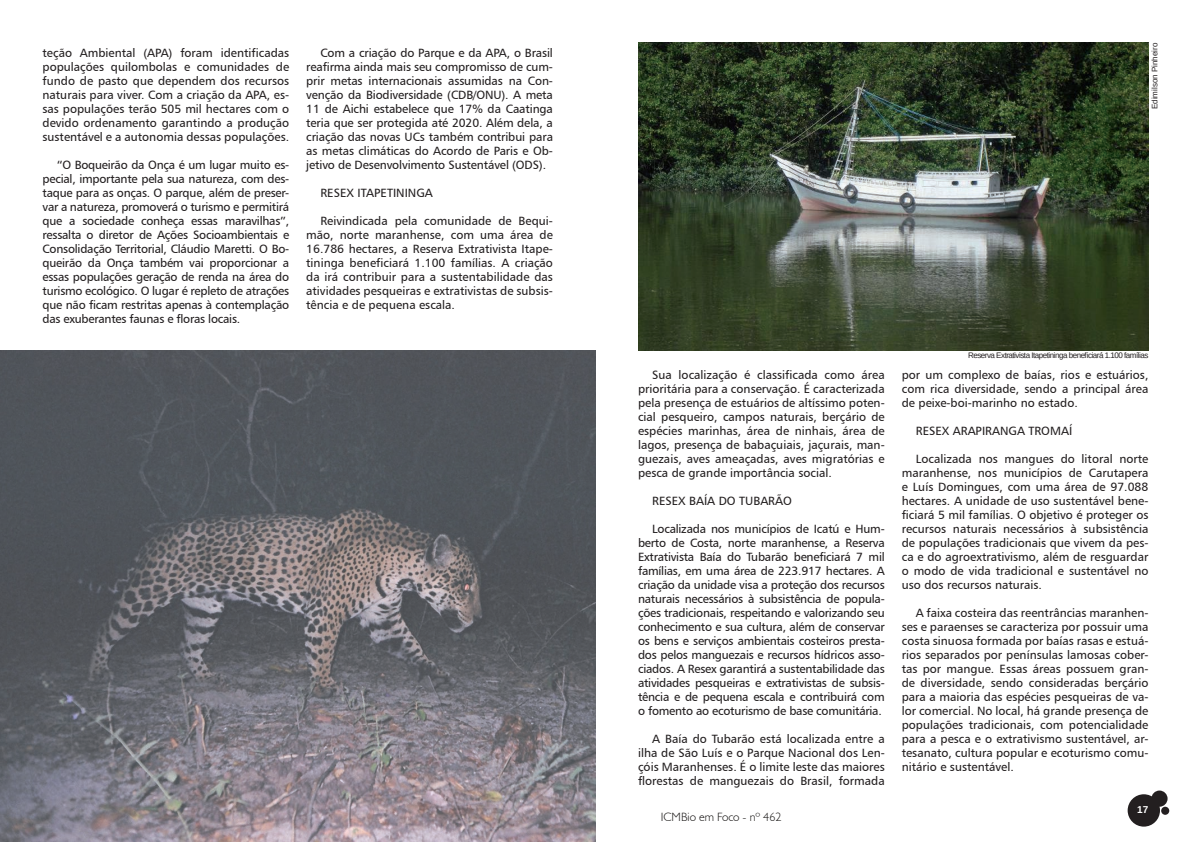
<style>
.page{position:relative;width:1191px;height:842px;background:#fff}
.page>*{position:absolute;margin:0;border:0;box-sizing:border-box;transform-origin:0 0}
.t1{font:12px/14px "Humanist 777 BT Roman B";color:#231f20;text-align:justify}
.t2{font:300 12px "Humanist 521 BT";color:#1c1a19}
.t3{font:700 10px "Liberation Sans";color:#fff}
.t4{font:8px "Liberation Sans";letter-spacing:-.06em;color:#231f20}
.t5{font:8px "Liberation Sans";color:#231f20}
</style>
<div class="page">
<div style="left:1127px;top:794px;width:33px;height:33px;background:#231f20;border-radius:50%"></div>
<div style="left:1151px;top:790px;width:16px;height:17px;background:#231f20;border-radius:50%"></div>
<div style="left:1161px;top:807px;width:8px;height:8px;background:#231f20;border-radius:50%"></div>
<img style="left:638px;top:43px;width:510px;height:308px">
<img style="left:0;top:351px;width:595px;height:491px">
<p class="t1" style="left:43px;top:45px;width:248px">teção Ambiental (APA) foram identificadas populações quilombolas e comunidades de fundo de pasto que dependem dos recursos naturais para viver. Com a criação da APA, es&shy;sas populações terão 505 mil hectares com o devido ordenamento garantindo a produção sustentável e a autonomia dessas populações.</p>
<p class="t1" style="left:43px;top:157px;width:248px;text-indent:14px">“O Boqueirão da Onça é um lugar muito es&shy;pecial, importante pela sua natureza, com des&shy;taque para as onças. O parque, além de preser&shy;var a natureza, promoverá o turismo e permitirá que a sociedade conheça essas maravilhas”, ressalta o diretor de Ações Socioambientais e Consolidação Territorial, Cláudio Maretti. O Bo&shy;queirão da Onça também vai proporcionar a essas populações geração de renda na área do turismo ecológico. O lugar é repleto de atrações que não ficam restritas apenas à contemplação das exuberantes faunas e floras locais.</p>
<p class="t1" style="left:306px;top:45px;width:248px;text-indent:14px">Com a criação do Parque e da APA, o Brasil reafirma ainda mais seu compromisso de cum&shy;prir metas internacionais assumidas na Con&shy;venção da Biodiversidade (CDB/ONU). A meta 11 de Aichi estabelece que 17% da Caatinga teria que ser protegida até 2020. Além dela, a criação das novas UCs também contribui para as metas climáticas do Acordo de Paris e Ob&shy;jetivo de Desenvolvimento Sustentável (ODS).</p>
<p class="t1" style="left:320px;top:185px;width:114px">RESEX ITAPETININGA</p>
<p class="t1" style="left:306px;top:213px;width:248px;text-indent:14px">Reivindicada pela comunidade de Bequi&shy;mão, norte maranhense, com uma área de 16.786 hectares, a Reserva Extrativista Itape&shy;tininga beneficiará 1.100 famílias. A criação da irá contribuir para a sustentabilidade das atividades pesqueiras e extrativistas de subsis&shy;tência e de pequena escala.</p>
<p class="t5" style="left:1149px;top:109px;width:68px;rotate:-90deg">Edimilson Pinheiro</p>
<p class="t1" style="left:638px;top:367px;width:248px;text-indent:14px">Sua localização é classificada como área prioritária para a conservação. É caracterizada pela presença de estuários de altíssimo poten&shy;cial pesqueiro, campos naturais, berçário de espécies marinhas, área de ninhais, área de lagos, presença de babaçuiais, jaçurais, man&shy;guezais, aves ameaçadas, aves migratórias e pesca de grande importância social.</p>
<p class="t1" style="left:652px;top:493px;width:141px">RESEX BAÍA DO TUBARÃO</p>
<p class="t1" style="left:638px;top:521px;width:248px;text-indent:14px">Localizada nos municípios de Icatú e Hum&shy;berto de Costa, norte maranhense, a Reserva Extrativista Baía do Tubarão beneficiará 7 mil famílias, em uma área de 223.917 hectares. A criação da unidade visa a proteção dos recursos naturais necessários à subsistência de popula&shy;ções tradicionais, respeitando e valorizando seu conhecimento e sua cultura, além de conservar os bens e serviços ambientais costeiros presta&shy;dos pelos manguezais e recursos hídricos asso&shy;ciados. A Resex garantirá a sustentabilidade das atividades pesqueiras e extrativistas de subsis&shy;tência e de pequena escala e contribuirá com o fomento ao ecoturismo de base comunitária.</p>
<p class="t1" style="left:638px;top:731px;width:248px;text-indent:14px">A Baía do Tubarão está localizada entre a ilha de São Luís e o Parque Nacional dos Len&shy;çóis Maranhenses. É o limite leste das maiores florestas de manguezais do Brasil, formada</p>
<p class="t4" style="left:968px;top:350px;width:182px">Reserva Extrativista Itapetininga beneficiará 1.100 famílias</p>
<p class="t1" style="left:901px;top:367px;width:248px">por um complexo de baías, rios e estuários, com rica diversidade, sendo a principal área de peixe-boi-marinho no estado.</p>
<p class="t1" style="left:916px;top:423px;width:158px">RESEX ARAPIRANGA TROMAÍ</p>
<p class="t1" style="left:901px;top:451px;width:248px;text-indent:14px">Localizada nos mangues do litoral norte maranhense, nos municípios de Carutapera e Luís Domingues, com uma área de 97.088 hectares. A unidade de uso sustentável bene&shy;ficiará 5 mil famílias. O objetivo é proteger os recursos naturais necessários à subsistência de populações tradicionais que vivem da pes&shy;ca e do agroextrativismo, além de resguardar o modo de vida tradicional e sustentável no uso dos recursos naturais.</p>
<p class="t1" style="left:901px;top:605px;width:248px;text-indent:14px">A faixa costeira das reentrâncias maranhen&shy;ses e paraenses se caracteriza por possuir uma costa sinuosa formada por baías rasas e estuá&shy;rios separados por penínsulas lamosas cober&shy;tas por mangue. Essas áreas possuem gran&shy;de diversidade, sendo consideradas berçário para a maioria das espécies pesqueiras de va&shy;lor comercial. No local, há grande presença de populações tradicionais, com potencialidade para a pesca e o extrativismo sustentável, ar&shy;tesanato, cultura popular e ecoturismo comu&shy;nitário e sustentável.</p>
<p class="t3" style="left:1137px;top:803px;width:13px">17</p>
<p class="t2" style="left:661px;top:810px;width:122px">ICMBio em Foco - nº 462</p>
<p class="t3" style="left:1143px;top:807px;width:12px">11</p>
</div>
